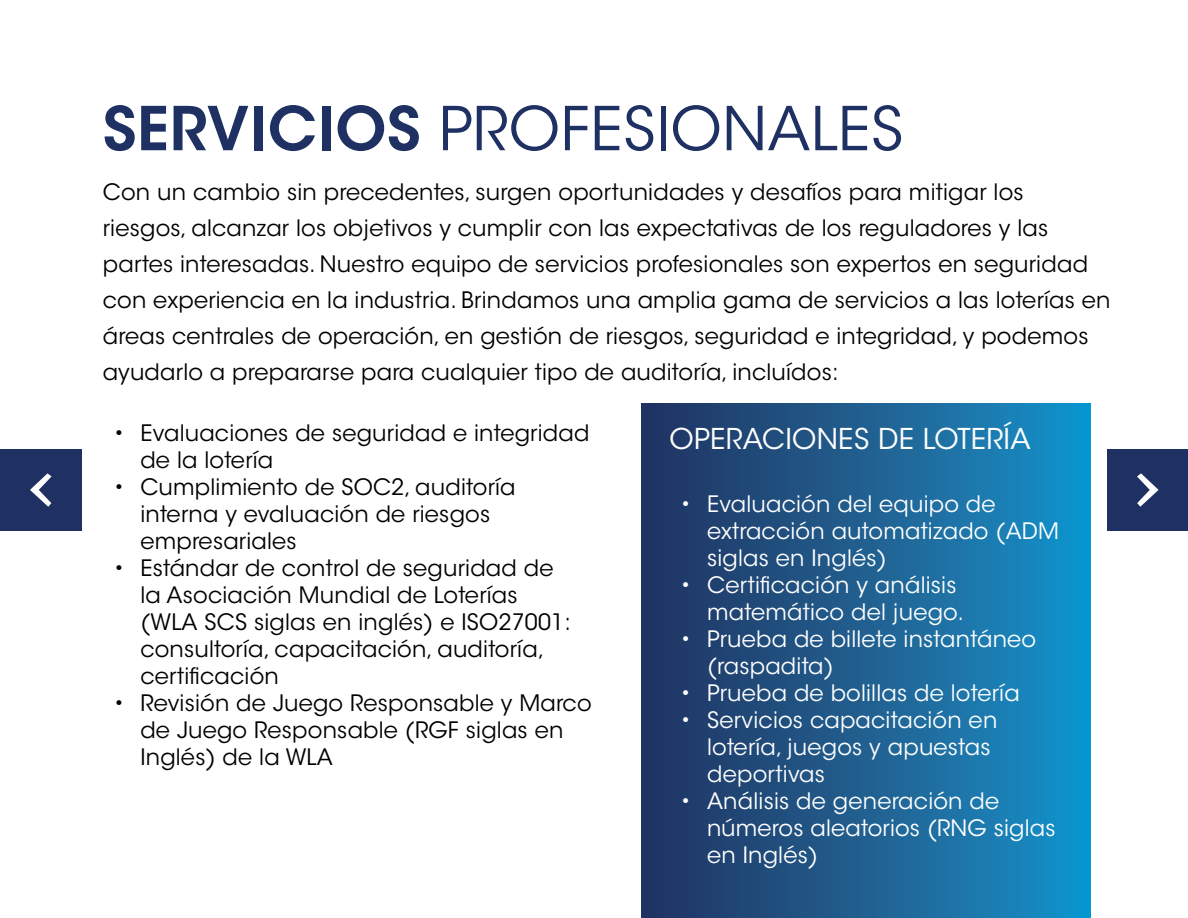
<style>
.page{position:relative;width:1188px;height:918px;background:#fff}
.page>*{position:absolute;margin:0;border:0;box-sizing:border-box;transform-origin:0 0}
.t1{font:60px "ITC Avant Garde Std";letter-spacing:.01em;color:#1f3162}
.t2{font:28.5px "ITC Avant Garde Std";letter-spacing:.01em;color:#fff}
.t3{font:22.5px/27px "ITC Avant Garde Std";letter-spacing:.01em;color:#000}
.t4{font:22.5px/27px "ITC Avant Garde Std";letter-spacing:.01em;color:#fff}
.s1{font-weight:600}
</style>
<div class="page">
<div style="left:642px;top:404px;width:449px;height:514px;background:linear-gradient(to right,#25305d,#1593ca)"></div>
<div style="left:0;top:449px;width:82px;height:82px;background:#1f3162"></div>
<svg style="left:30px;top:473px;width:22px;height:34px"></svg>
<div style="left:1107px;top:449px;width:81px;height:82px;background:#1f3162"></div>
<svg style="left:1137px;top:473px;width:22px;height:34px"></svg>
<h1 class="t1" style="left:103px;top:92px;width:802px"><span class="s1">SERVICIOS</span> PROFESIONALES</h1>
<p class="t3" style="left:103px;top:174px;width:1009px;line-height:36px">Con un cambio sin precedentes, surgen oportunidades y desafíos para mitigar los riesgos, alcanzar los objetivos y cumplir con las expectativas de los reguladores y las partes interesadas. Nuestro equipo de servicios profesionales son expertos en seguridad con experiencia en la industria. Brindamos una amplia gama de servicios a las loterías en áreas centrales de operación, en gestión de riesgos, seguridad e integridad, y podemos ayudarlo a prepararse para cualquier tipo de auditoría, incluídos:</p>
<p class="t2" style="left:670px;top:421px;width:363px">OPERACIONES DE LOTERÍA</p>
<p class="t3" style="left:140px;top:420px;width:451px;text-indent:-27px">• Evaluaciones de seguridad e integridad de la lotería</p>
<p class="t3" style="left:140px;top:474px;width:377px;text-indent:-27px">• Cumplimiento de SOC2, auditoría interna y evaluación de riesgos empresariales</p>
<p class="t3" style="left:140px;top:555px;width:432px;text-indent:-27px">• Estándar de control de seguridad de la Asociación Mundial de Loterías (WLA SCS siglas en inglés) e ISO27001: consultoría, capacitación, auditoría, certificación</p>
<p class="t3" style="left:140px;top:690px;width:453px;text-indent:-27px">• Revisión de Juego Responsable y Marco de Juego Responsable (RGF siglas en<br>Inglés) de la WLA</p>
<p class="t4" style="left:707px;top:491px;width:353px;text-indent:-27px">• Evaluación del equipo de extracción automatizado (ADM siglas en Inglés)</p>
<p class="t4" style="left:707px;top:572px;width:258px;text-indent:-27px">• Certificación y análisis matemático del juego.</p>
<p class="t4" style="left:707px;top:626px;width:331px;text-indent:-27px">• Prueba de billete instantáneo (raspadita)</p>
<p class="t4" style="left:680px;top:680px;width:341px">• Prueba de bolillas de lotería</p>
<p class="t4" style="left:707px;top:707px;width:292px;text-indent:-27px">• Servicios capacitación en lotería, juegos y apuestas deportivas</p>
<p class="t4" style="left:707px;top:788px;width:350px;text-indent:-27px">• Análisis de generación de números aleatorios (RNG siglas en Inglés)</p>
</div>
